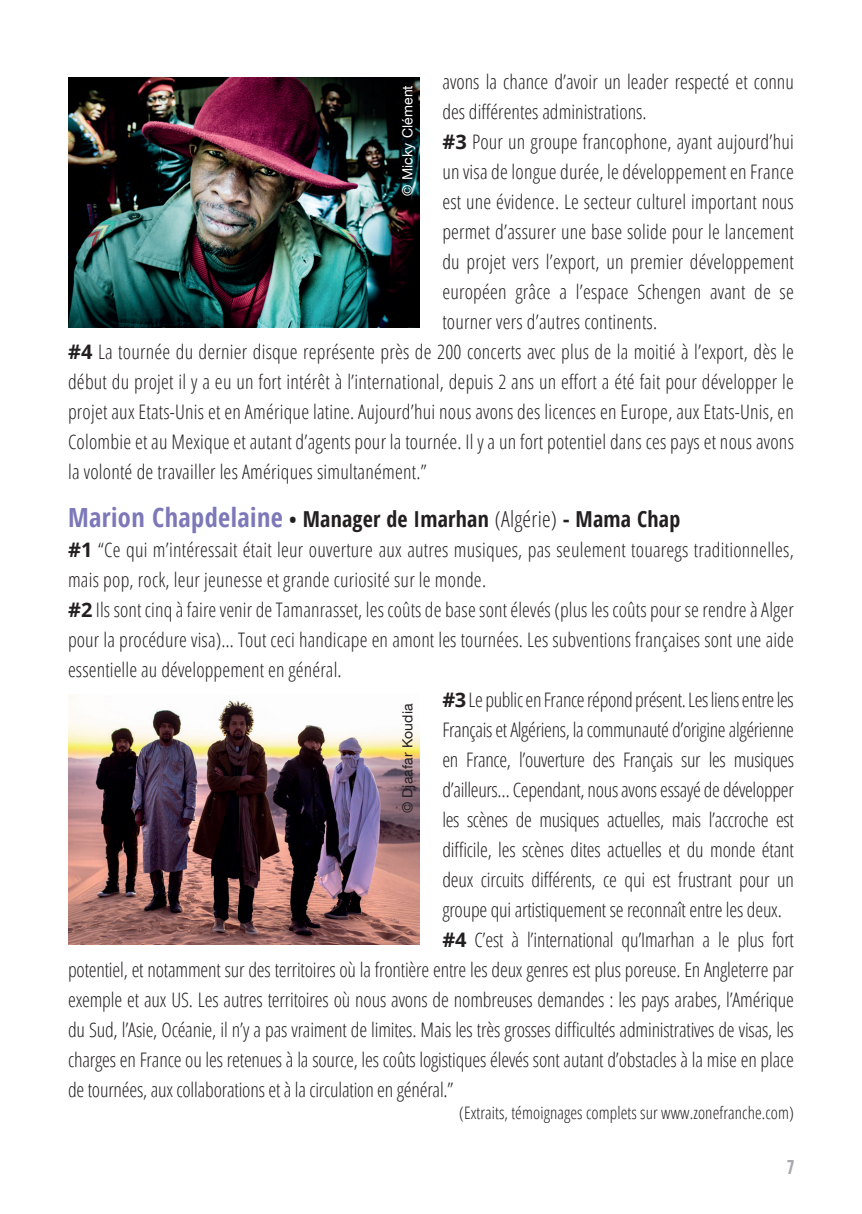
<style>
.page{position:relative;width:862px;height:1214px;background:#fff}
.page>*{position:absolute;margin:0;border:0;box-sizing:border-box;transform-origin:0 0}
.t1{font:700 condensed 22px "Open Sans";letter-spacing:.01em;color:#231f20}
.t2{font:300 condensed 20px "Open Sans";letter-spacing:.005em;color:#231f20}
.t3{font:300 condensed 20px "Open Sans";letter-spacing:-.02em;color:#231f20}
.t4{font:300 condensed 20px "Open Sans";letter-spacing:-.015em;color:#231f20}
.t5{font:700 20px "Wask New";color:#a8a9ad}
.t6{font:300 condensed 17.2px "Open Sans";letter-spacing:.005em;color:#231f20}
.t7{font:14px "Helvetica Neue LT Com";letter-spacing:.01em;color:#231f20}
.t8{font:14px "Helvetica Neue LT Com";letter-spacing:.01em;color:#fff}
.s1{font-weight:700;font-stretch:normal}
.s2{font-size:26.4px;color:#7d78b8}
.s3{font-stretch:normal;font-size:20px}
.s4{font-weight:300}
</style>
<div class="page">
<img style="left:68px;top:78px;width:352px;height:249px">
<img style="left:68px;top:694px;width:352px;height:250px">
<p class="t2" style="left:442px;top:68px;width:353px">avons la chance d’avoir un leader respecté et connu</p>
<p class="t2" style="left:442px;top:98px;width:206px">des différentes administrations.</p>
<p class="t2" style="left:442px;top:128px;width:353px"><span class="s1">#3</span> Pour un groupe francophone, ayant aujourd’hui</p>
<p class="t2" style="left:442px;top:158px;width:353px">un visa de longue durée, le développement en France</p>
<p class="t2" style="left:442px;top:188px;width:353px">est une évidence. Le secteur culturel important nous</p>
<p class="t2" style="left:442px;top:218px;width:353px">permet d’assurer une base solide pour le lancement</p>
<p class="t2" style="left:442px;top:248px;width:353px">du projet vers l’export, un premier développement</p>
<p class="t2" style="left:442px;top:278px;width:353px">européen grâce a l’espace Schengen avant de se</p>
<p class="t2" style="left:442px;top:308px;width:216px">tourner vers d’autres continents.</p>
<p class="t2" style="left:68px;top:338px;width:727px"><span class="s1">#4</span> La tournée du dernier disque représente près de 200 concerts avec plus de la moitié à l’export, dès le</p>
<p class="t2" style="left:68px;top:368px;width:727px">début du projet il y a eu un fort intérêt à l’international, depuis 2 ans un effort a été fait pour développer le</p>
<p class="t2" style="left:68px;top:398px;width:727px">projet aux Etats-Unis et en Amérique latine. Aujourd’hui nous avons des licences en Europe, aux Etats-Unis, en</p>
<p class="t2" style="left:68px;top:428px;width:727px">Colombie et au Mexique et autant d’agents pour la tournée. Il y a un fort potentiel dans ces pays et nous avons</p>
<p class="t2" style="left:68px;top:458px;width:360px">la volonté de travailler les Amériques simultanément.”</p>
<p class="t8" style="left:399px;top:195px;width:112px;rotate:-90deg">© Micky Clément</p>
<p class="t1" style="left:68px;top:503px;width:614px"><span class="s2">Marion Chapdelaine</span> <span class="s3">•</span> Manager de Imarhan <span class="s4">(Algérie)</span> - Mama Chap</p>
<p class="t2" style="left:68px;top:536px;width:727px"><span class="s1">#1</span> “Ce qui m’intéressait était leur ouverture aux autres musiques, pas seulement touaregs traditionnelles,</p>
<p class="t2" style="left:68px;top:566px;width:419px">mais pop, rock, leur jeunesse et grande curiosité sur le monde.</p>
<p class="t2" style="left:68px;top:596px;width:727px"><span class="s1">#2</span> Ils sont cinq à faire venir de Tamanrasset, les coûts de base sont élevés (plus les coûts pour se rendre à Alger</p>
<p class="t2" style="left:68px;top:626px;width:727px">pour la procédure visa)… Tout ceci handicape en amont les tournées. Les subventions françaises sont une aide</p>
<p class="t2" style="left:68px;top:656px;width:275px">essentielle au développement en général.</p>
<p class="t3" style="left:442px;top:686px;width:353px"><span class="s1">#3</span> Le public en France répond présent. Les liens entre les</p>
<p class="t3" style="left:442px;top:716px;width:353px">Français et Algériens, la communauté d’origine algérienne</p>
<p class="t3" style="left:442px;top:746px;width:353px">en France, l’ouverture des Français sur les musiques</p>
<p class="t4" style="left:442px;top:776px;width:353px">d’ailleurs… Cependant, nous avons essayé de développer</p>
<p class="t3" style="left:442px;top:806px;width:353px">les scènes de musiques actuelles, mais l’accroche est</p>
<p class="t2" style="left:442px;top:836px;width:353px">difficile, les scènes dites actuelles et du monde étant</p>
<p class="t2" style="left:442px;top:866px;width:353px">deux circuits différents, ce qui est frustrant pour un</p>
<p class="t2" style="left:442px;top:896px;width:341px">groupe qui artistiquement se reconnaît entre les deux.</p>
<p class="t2" style="left:442px;top:926px;width:353px"><span class="s1">#4</span> C’est à l’international qu’Imarhan a le plus fort</p>
<p class="t2" style="left:68px;top:956px;width:727px">potentiel, et notamment sur des territoires où la frontière entre les deux genres est plus poreuse. En Angleterre par</p>
<p class="t2" style="left:68px;top:986px;width:727px">exemple et aux US. Les autres territoires où nous avons de nombreuses demandes : les pays arabes, l’Amérique</p>
<p class="t2" style="left:68px;top:1016px;width:727px">du Sud, l’Asie, Océanie, il n’y a pas vraiment de limites. Mais les très grosses difficultés administratives de visas, les</p>
<p class="t2" style="left:68px;top:1046px;width:727px">charges en France ou les retenues à la source, les coûts logistiques élevés sont autant d’obstacles à la mise en place</p>
<p class="t2" style="left:68px;top:1076px;width:387px">de tournées, aux collaborations et à la circulation en général.”</p>
<p class="t6" style="left:459px;top:1101px;width:336px">(Extraits, témoignages complets sur www.zonefranche.com)</p>
<p class="t7" style="left:399px;top:812px;width:111px;rotate:-90deg">© Djaafar Koudia</p>
<p class="t5" style="left:787px;top:1154px;width:8px">7</p>
</div>
